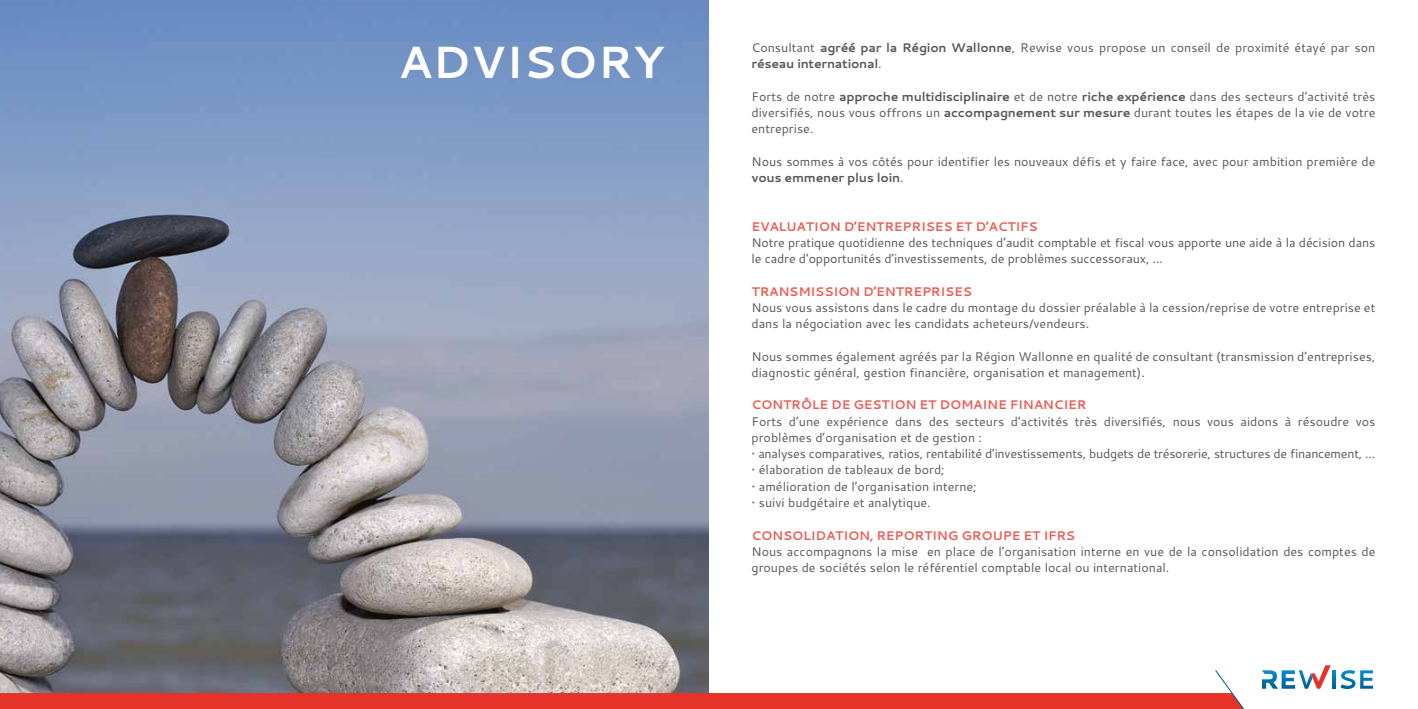
<style>
.page{position:relative;width:1418px;height:709px;background:#fff}
.page>*{position:absolute;margin:0;border:0;box-sizing:border-box;transform-origin:0 0}
.t1{font:700 45px "Cantarell";color:#fff}
.t2{font:12.5px/16.2px "Cantarell";color:#575756}
.t3{font:700 12.5px "Cantarell";letter-spacing:-.02em;color:#eb5c54}
.t4{font:12.5px "Cantarell";letter-spacing:-.02em;color:#575756}
.s1{font-weight:700}
</style>
<div class="page">
<img style="left:0;top:0;width:709px;height:665px">
<svg style="left:1332px;top:670px;width:3px;height:18px"></svg>
<svg style="left:1340px;top:670px;width:32px;height:19px"></svg>
<svg style="left:0;top:665px;width:1330px;height:44px"></svg>
<h1 class="t1" style="left:398px;top:31px;width:267px">ADVISORY</h1>
<p class="t2" style="left:751px;top:39px;width:625px">Consultant <span class="s1">agréé par la Région Wallonne</span>, Rewise vous propose un conseil de proximité étayé par son <span class="s1">réseau international</span>.</p>
<p class="t2" style="left:751px;top:88px;width:625px;text-align:justify">Forts de notre <span class="s1">approche multidisciplinaire</span> et de notre <span class="s1">riche expérience</span> dans des secteurs d’activité très diversifiés, nous vous offrons un <span class="s1">accompagnement sur mesure</span> durant toutes les étapes de la vie de votre entreprise.</p>
<p class="t2" style="left:751px;top:153px;width:625px">Nous sommes à vos côtés pour identifier les nouveaux défis et y faire face, avec pour ambition première de <span class="s1">vous emmener plus loin</span>.</p>
<p class="t3" style="left:751px;top:217px;width:288px">EVALUATION D’ENTREPRISES ET D’ACTIFS</p>
<p class="t2" style="left:751px;top:234px;width:625px">Notre pratique quotidienne des techniques d’audit comptable et fiscal vous apporte une aide à la décision dans le cadre d’opportunités d’investissements, de problèmes successoraux, ...</p>
<p class="t3" style="left:751px;top:282px;width:222px">TRANSMISSION D’ENTREPRISES</p>
<p class="t2" style="left:751px;top:299px;width:625px">Nous vous assistons dans le cadre du montage du dossier préalable à la cession/reprise de votre entreprise et dans la négociation avec les candidats acheteurs/vendeurs.</p>
<p class="t2" style="left:751px;top:348px;width:625px">Nous sommes également agréés par la Région Wallonne en qualité de consultant (transmission d’entreprises, diagnostic général, gestion financière, organisation et management).</p>
<p class="t3" style="left:751px;top:396px;width:336px">CONTRÔLE DE GESTION ET DOMAINE FINANCIER</p>
<p class="t2" style="left:751px;top:413px;width:625px">Forts d’une expérience dans des secteurs d’activités très diversifiés, nous vous aidons à résoudre vos problèmes d’organisation et de gestion :</p>
<p class="t4" style="left:751px;top:445px;width:625px">• analyses comparatives, ratios, rentabilité d’investissements, budgets de trésorerie, structures de financement, ...</p>
<p class="t2" style="left:751px;top:461px;width:195px">• élaboration de tableaux de bord;</p>
<p class="t2" style="left:751px;top:478px;width:227px">• amélioration de l’organisation interne;</p>
<p class="t2" style="left:751px;top:494px;width:181px">• suivi budgétaire et analytique.</p>
<p class="t3" style="left:751px;top:526px;width:325px">CONSOLIDATION, REPORTING GROUPE ET IFRS</p>
<p class="t2" style="left:751px;top:543px;width:625px">Nous accompagnons la mise en place de l’organisation interne en vue de la consolidation des comptes de groupes de sociétés selon le référentiel comptable local ou international.</p>
</div>
